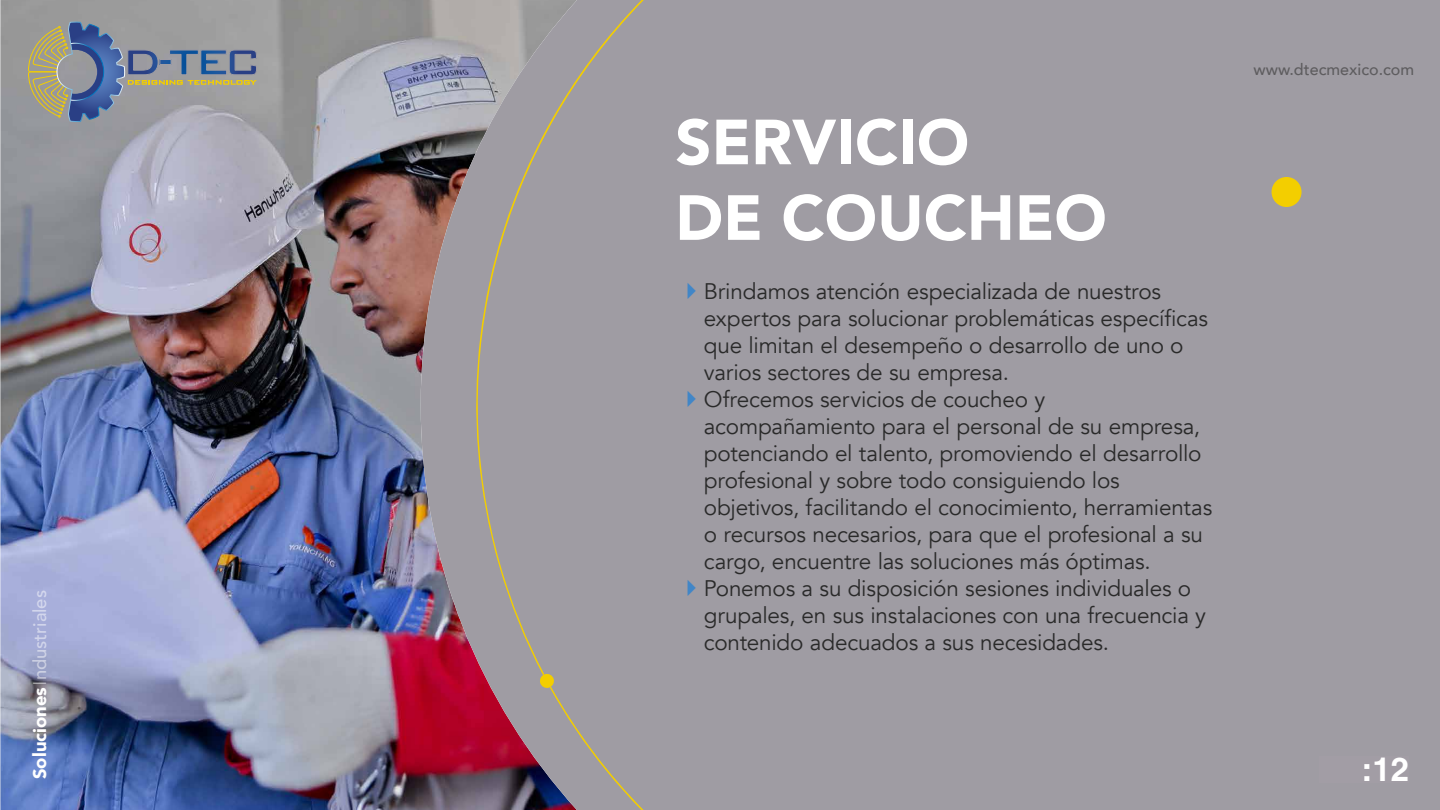
<style>
.page{position:relative;width:1440px;height:810px;background:#fff}
.page>*{position:absolute;margin:0;border:0;box-sizing:border-box;transform-origin:0 0}
.t1{font:900 63px/75.6px "Avenir";color:#fff}
.t2{font:700 33px "Helvetica CE";color:#fff}
.t3{font:22.5px/27px "Avenir";letter-spacing:-.01em;color:#2a2a2a}
.t4{font:500 18.45px "Avenir";color:#fff}
.t5{font:500 16.12px "Avenir";color:#1d1d1b}
.s1{font-weight:900}
</style>
<div class="page">
<img style="left:0;top:0;width:421px;height:810px">
<div style="left:421px;top:0;width:1019px;height:810px;background:#9f9ca3"></div>
<div style="left:1272px;top:177px;width:30px;height:30px;background:#f3ce00;border-radius:50%"></div>
<svg style="left:441px;top:0;width:203px;height:675px;background:#9f9a9f"></svg>
<svg style="left:539px;top:673px;width:105px;height:137px;background:#989599"></svg>
<svg style="left:28px;top:20px;width:229px;height:102px;background:#8d9297"></svg>
<div style="left:1319px;top:756px;width:90px;height:27px;background:#a29da5"></div>
<svg style="left:688px;top:283px;width:8px;height:16px"></svg>
<svg style="left:688px;top:391px;width:8px;height:16px"></svg>
<svg style="left:688px;top:580px;width:8px;height:16px"></svg>
<p class="t4" style="left:24px;top:779px;width:191px;rotate:-90deg"><span class="s1">Soluciones</span>Industriales</p>
<h1 class="t1" style="left:675px;top:103px;width:433px">SERVICIO<br>DE COUCHEO</h1>
<p class="t3" style="left:704px;top:278px;width:510px">Brindamos atención especializada de nuestros expertos para solucionar problemáticas específicas que limitan el desempeño o desarrollo de uno o varios sectores de su empresa.<br>Ofrecemos servicios de coucheo y acompañamiento para el personal de su empresa, potenciando el talento, promoviendo el desarrollo profesional y sobre todo consiguiendo los objetivos, facilitando el conocimiento, herramientas o recursos necesarios, para que el profesional a su cargo, encuentre las soluciones más óptimas.<br>Ponemos a su disposición sesiones individuales o grupales, en sus instalaciones con una frecuencia y contenido adecuados a sus necesidades.</p>
<p class="t5" style="left:1254px;top:56px;width:162px">www.dtecmexico.com</p>
<h2 class="t2" style="left:1362px;top:750px;width:49px">:12</h2>
</div>
